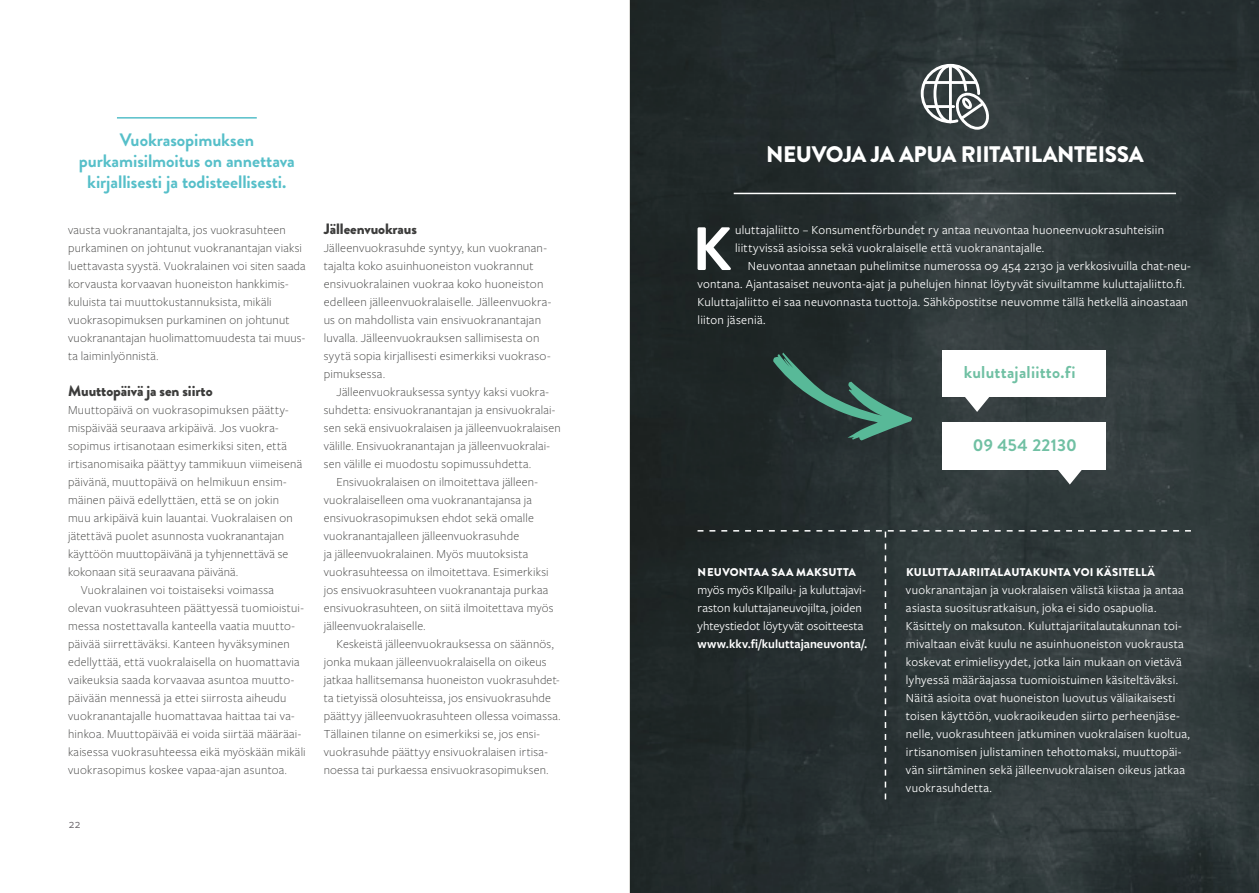
<style>
.page{position:relative;width:1259px;height:893px;background:#fff}
.page>*{position:absolute;margin:0;border:0;box-sizing:border-box;transform-origin:0 0}
.t1{font:700 61.05px "Brandon Grotesque";color:#fff}
.t2{font:900 22.5px "Brandon Grotesque";letter-spacing:-.02em;color:#fff}
.t3{font:700 18px/21px "Brandon Grotesque";letter-spacing:-.005em;color:#56bfc9;text-align:center}
.t4{font:700 17.1px "Brandon Grotesque";letter-spacing:.015em;color:#70c0a3}
.t5{font:900 15px "Brandon Grotesque";letter-spacing:-.01em;color:#3c3c3b}
.t6{font:300 12.75px/18px "Freight Sans Pro";letter-spacing:.015em;color:#3c3c3b}
.t7{font:12.75px/18px "Freight Sans Pro";letter-spacing:.02em;color:#fff}
.t8{font:12.75px/18px "Freight Sans Pro";color:#fff}
.t9{font:600 12.75px "Freight Sans Pro";letter-spacing:.005em;color:#fff}
.t10{font:12.75px "Freight Sans Pro";color:#69656a}
.t11{font:900 11.25px "Brandon Grotesque";letter-spacing:.02em;color:#fff}
</style>
<div class="page">
<img style="left:630px;top:0;width:629px;height:893px">
<hr style="left:733px;top:193px;width:443px;height:1px;background:#fff">
<svg style="left:697px;top:530px;width:494px;height:269px;background:#2d3638"></svg>
<svg style="left:920px;top:64px;width:70px;height:66px"></svg>
<svg style="left:773px;top:353px;width:139px;height:87px;background:#2f4a44"></svg>
<div style="left:941px;top:350px;width:164px;height:47px;background:#fff"></div>
<svg style="left:959px;top:397px;width:35px;height:15px"></svg>
<div style="left:941px;top:422px;width:164px;height:47px;background:#fff"></div>
<svg style="left:1052px;top:469px;width:35px;height:15px"></svg>
<hr style="left:117px;top:117px;width:140px;height:2px;background:#56bfc9">
<h3 class="t3" style="left:79px;top:130px;width:218px">Vuokrasopimuksen purkamisilmoitus on annettava kirjallisesti ja todisteellisesti.</h3>
<p class="t6" style="left:68px;top:220px;width:239px">vausta vuokranantajalta, jos vuokrasuhteen purkaminen on johtunut vuokranantajan viaksi luettavasta syystä. Vuokralainen voi siten saada korvausta korvaavan huoneiston hankkimis&shy;kuluista tai muuttokustannuksista, mikäli vuokrasopimuksen purkaminen on johtunut vuokranantajan huolimattomuudesta tai muus&shy;ta laiminlyönnistä.</p>
<p class="t5" style="left:68px;top:380px;width:146px">Muuttopäivä ja sen siirto</p>
<p class="t6" style="left:68px;top:400px;width:222px">Muuttopäivä on vuokrasopimuksen päätty-</p>
<p class="t6" style="left:68px;top:418px;width:212px">mispäivää seuraava arkipäivä. Jos vuokra-</p>
<p class="t6" style="left:68px;top:436px;width:220px">sopimus irtisanotaan esimerkiksi siten, että</p>
<p class="t6" style="left:68px;top:454px;width:236px">irtisanomisaika päättyy tammikuun viimeisenä</p>
<p class="t6" style="left:68px;top:472px;width:220px">päivänä, muuttopäivä on helmikuun ensim-</p>
<p class="t6" style="left:68px;top:490px;width:213px">mäinen päivä edellyttäen, että se on jokin</p>
<p class="t6" style="left:68px;top:508px;width:226px">muu arkipäivä kuin lauantai. Vuokralaisen on</p>
<p class="t6" style="left:68px;top:526px;width:217px">jätettävä puolet asunnosta vuokranantajan</p>
<p class="t6" style="left:68px;top:544px;width:222px">käyttöön muuttopäivänä ja tyhjennettävä se</p>
<p class="t6" style="left:68px;top:562px;width:172px">kokonaan sitä seuraavana päivänä.</p>
<p class="t6" style="left:81px;top:580px;width:195px">Vuokralainen voi toistaiseksi voimassa</p>
<p class="t6" style="left:68px;top:598px;width:237px">olevan vuokrasuhteen päättyessä tuomioistui-</p>
<p class="t6" style="left:68px;top:616px;width:228px">messa nostettavalla kanteella vaatia muutto-</p>
<p class="t6" style="left:68px;top:634px;width:223px">päivää siirrettäväksi. Kanteen hyväksyminen</p>
<p class="t6" style="left:68px;top:652px;width:233px">edellyttää, että vuokralaisella on huomattavia</p>
<p class="t6" style="left:68px;top:670px;width:228px">vaikeuksia saada korvaavaa asuntoa muutto-</p>
<p class="t6" style="left:68px;top:688px;width:220px">päivään mennessä ja ettei siirrosta aiheudu</p>
<p class="t6" style="left:68px;top:706px;width:228px">vuokranantajalle huomattavaa haittaa tai va-</p>
<p class="t6" style="left:68px;top:724px;width:235px">hinkoa. Muuttopäivää ei voida siirtää määräai-</p>
<p class="t6" style="left:68px;top:742px;width:239px">kaisessa vuokrasuhteessa eikä myöskään mikäli</p>
<p class="t6" style="left:68px;top:760px;width:220px">vuokrasopimus koskee vapaa-ajan asuntoa.</p>
<p class="t10" style="left:69px;top:816px;width:13px">22</p>
<p class="t5" style="left:324px;top:218px;width:95px">Jälleenvuokraus</p>
<p class="t6" style="left:324px;top:238px;width:229px">Jälleenvuokrasuhde syntyy, kun vuokranan&shy;tajalta koko asuinhuoneiston vuokrannut ensivuokralainen vuokraa koko huoneiston edelleen jälleenvuokralaiselle. Jälleenvuokra&shy;us on mahdollista vain ensivuokranantajan luvalla. Jälleenvuokrauksen sallimisesta on syytä sopia kirjallisesti esimerkiksi vuokraso&shy;pimuksessa.</p>
<p class="t6" style="left:336px;top:382px;width:214px">Jälleenvuokrauksessa syntyy kaksi vuokra-</p>
<p class="t6" style="left:324px;top:400px;width:233px">suhdetta: ensivuokranantajan ja ensivuokralai-</p>
<p class="t6" style="left:324px;top:418px;width:238px">sen sekä ensivuokralaisen ja jälleenvuokralaisen</p>
<p class="t6" style="left:324px;top:436px;width:228px">välille. Ensivuokranantajan ja jälleenvuokralai-</p>
<p class="t6" style="left:324px;top:454px;width:209px">sen välille ei muodostu sopimussuhdetta.</p>
<p class="t6" style="left:336px;top:472px;width:203px">Ensivuokralaisen on ilmoitettava jälleen-</p>
<p class="t6" style="left:324px;top:490px;width:210px">vuokralaiselleen oma vuokranantajansa ja</p>
<p class="t6" style="left:324px;top:508px;width:212px">ensivuokrasopimuksen ehdot sekä omalle</p>
<p class="t6" style="left:324px;top:526px;width:197px">vuokranantajalleen jälleenvuokrasuhde</p>
<p class="t6" style="left:324px;top:544px;width:206px">ja jälleenvuokralainen. Myös muutoksista</p>
<p class="t6" style="left:324px;top:562px;width:226px">vuokrasuhteessa on ilmoitettava. Esimerkiksi</p>
<p class="t6" style="left:324px;top:580px;width:226px">jos ensivuokrasuhteen vuokranantaja purkaa</p>
<p class="t6" style="left:324px;top:598px;width:231px">ensivuokrasuhteen, on siitä ilmoitettava myös</p>
<p class="t6" style="left:324px;top:616px;width:103px">jälleenvuokralaiselle.</p>
<p class="t6" style="left:336px;top:634px;width:219px">Keskeistä jälleenvuokrauksessa on säännös,</p>
<p class="t6" style="left:324px;top:652px;width:224px">jonka mukaan jälleenvuokralaisella on oikeus</p>
<p class="t6" style="left:324px;top:670px;width:238px">jatkaa hallitsemansa huoneiston vuokrasuhdet-</p>
<p class="t6" style="left:324px;top:688px;width:229px">ta tietyissä olosuhteissa, jos ensivuokrasuhde</p>
<p class="t6" style="left:324px;top:706px;width:238px">päättyy jälleenvuokrasuhteen ollessa voimassa.</p>
<p class="t6" style="left:324px;top:724px;width:218px">Tällainen tilanne on esimerkiksi se, jos ensi-</p>
<p class="t6" style="left:324px;top:742px;width:226px">vuokrasuhde päättyy ensivuokralaisen irtisa-</p>
<p class="t6" style="left:324px;top:760px;width:226px">noessa tai purkaessa ensivuokrasopimuksen.</p>
<h2 class="t2" style="left:766px;top:138px;width:379px">NEUVOJA JA APUA RIITATILANTEISSA</h2>
<h1 class="t1" style="left:692px;top:206px;width:41px">K</h1>
<p class="t7" style="left:735px;top:220px;width:430px">uluttajaliitto – Konsumentförbundet ry antaa neuvontaa huoneenvuokrasuhteisiin liittyvissä asioissa sekä vuokralaiselle että vuokranantajalle.</p>
<p class="t7" style="left:697px;top:256px;width:495px;text-indent:50px">Neuvontaa annetaan puhelimitse numerossa 09 454 22130 ja verkkosivuilla chat-neu&shy;vontana. Ajantasaiset neuvonta-ajat ja puhelujen hinnat löytyvät sivuiltamme kuluttajaliitto.fi.<br>Kuluttajaliitto ei saa neuvonnasta tuottoja. Sähköpostitse neuvomme tällä hetkellä ainoastaan liiton jäseniä.</p>
<h3 class="t4" style="left:964px;top:360px;width:113px">kuluttajaliitto.fi</h3>
<h3 class="t4" style="left:972px;top:433px;width:106px">09 454 22130</h3>
<p class="t11" style="left:697px;top:564px;width:160px">NEUVONTAA SAA MAKSUTTA</p>
<p class="t8" style="left:697px;top:580px;width:170px">myös myös KIlpailu- ja kuluttajavi&shy;raston kuluttajaneuvojilta, joiden yhteystiedot löytyvät osoitteesta</p>
<p class="t9" style="left:697px;top:635px;width:171px">www.kkv.fi/kuluttajaneuvonta/.</p>
<p class="t11" style="left:906px;top:564px;width:250px">KULUTTAJARIITALAUTAKUNTA VOI KÄSITELLÄ</p>
<p class="t7" style="left:906px;top:580px;width:285px">vuokranantajan ja vuokralaisen välistä kiistaa ja antaa asiasta suositusratkaisun, joka ei sido osapuolia.<br>Käsittely on maksuton. Kuluttajariitalautakunnan toi&shy;mivaltaan eivät kuulu ne asuinhuoneiston vuokrausta koskevat erimielisyydet, jotka lain mukaan on vietävä lyhyessä määräajassa tuomioistuimen käsiteltäväksi.<br>Näitä asioita ovat huoneiston luovutus väliaikaisesti toisen käyttöön, vuokraoikeuden siirto perheenjäse&shy;nelle, vuokrasuhteen jatkuminen vuokralaisen kuoltua, irtisanomisen julistaminen tehottomaksi, muuttopäi&shy;vän siirtäminen sekä jälleenvuokralaisen oikeus jatkaa vuokrasuhdetta.</p>
</div>
